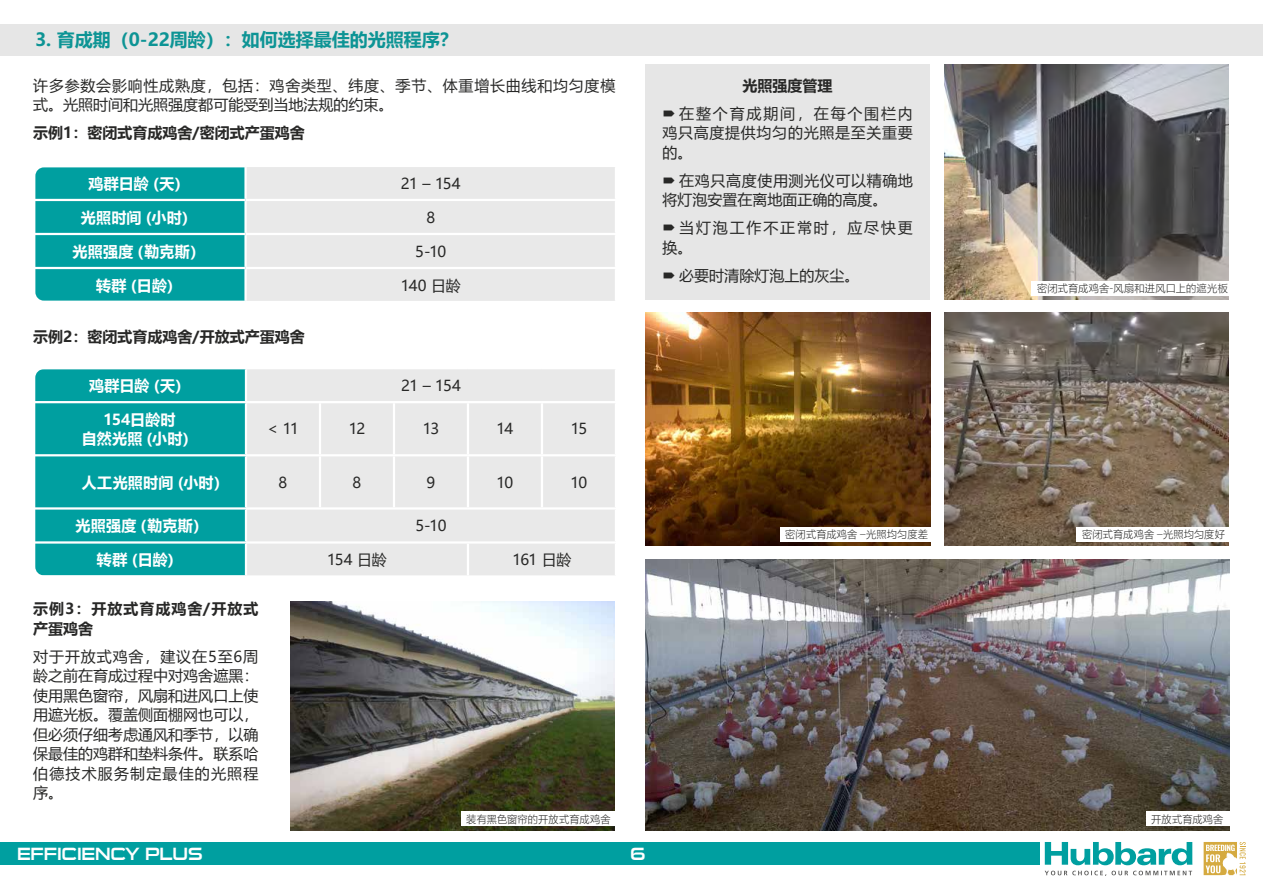
<style>
.page{position:relative;width:1263px;height:893px;background:#fff}
.page>*{position:absolute;margin:0;border:0;box-sizing:border-box;transform-origin:0 0}
.t1{font:700 18px "Microsoft Ya Hei UI";color:#009fa0}
.t2{font:17.4px "Sui Generis Rg";letter-spacing:-.01em;color:#fff}
.t3{font:15px/19.5px "Microsoft Ya Hei UI";letter-spacing:.015em;color:#282827;text-align:justify}
.t4{font:700 15px/19.5px "Microsoft Ya Hei UI";letter-spacing:.015em;color:#fff;text-align:center}
.t5{font:15px/19.5px "Microsoft Ya Hei UI";letter-spacing:.05em;color:#282827}
.t6{font:700 15px "Microsoft Ya Hei UI";color:#282827}
.t7{font:15px/19.5px "Microsoft Ya Hei UI";letter-spacing:.04em;color:#282827}
.t8{font:700 15px/19.5px "Microsoft Ya Hei UI";letter-spacing:.065em;color:#282827}
.t9{font:15px/19.5px "Microsoft Ya Hei UI";letter-spacing:.12em;color:#282827}
.t10{font:10.5px "Microsoft Ya Hei UI Light";letter-spacing:.015em;color:#282827}
</style>
<div class="page">
<div style="left:645px;top:64px;width:285px;height:236px;background:#e6e6e6"></div>
<img style="left:645px;top:559px;width:584px;height:271px">
<div style="left:1146px;top:812px;width:117px;height:14px;background:#fff"></div>
<div style="left:35px;top:167px;width:326px;height:134px;background:#009fa0;border-radius:9px"></div>
<div style="left:247px;top:167px;width:368px;height:134px;background:#e9e9e9"></div>
<hr style="left:32px;top:199px;width:214px;height:2px;background:#fff">
<hr style="left:32px;top:233px;width:214px;height:2px;background:#fff">
<hr style="left:32px;top:267px;width:214px;height:2px;background:#fff">
<hr style="left:244px;top:167px;width:3px;height:32px;background:#fff">
<hr style="left:246px;top:199px;width:371px;height:2px;background:#fff">
<hr style="left:244px;top:201px;width:3px;height:32px;background:#fff">
<hr style="left:246px;top:233px;width:371px;height:2px;background:#fff">
<hr style="left:244px;top:235px;width:3px;height:32px;background:#fff">
<hr style="left:246px;top:267px;width:371px;height:2px;background:#fff">
<hr style="left:244px;top:269px;width:3px;height:32px;background:#fff">
<img style="left:944px;top:64px;width:285px;height:236px">
<div style="left:1031px;top:281px;width:232px;height:14px;background:#fff"></div>
<div style="left:35px;top:369px;width:328px;height:206px;background:#009fa0;border-radius:9px"></div>
<div style="left:247px;top:369px;width:368px;height:206px;background:#e9e9e9"></div>
<hr style="left:33px;top:401px;width:213px;height:2px;background:#fff">
<hr style="left:33px;top:454px;width:213px;height:2px;background:#fff">
<hr style="left:33px;top:507px;width:213px;height:3px;background:#fff">
<hr style="left:33px;top:541px;width:213px;height:3px;background:#fff">
<hr style="left:245px;top:403px;width:2px;height:51px;background:#fff">
<hr style="left:319px;top:403px;width:2px;height:51px;background:#fff">
<hr style="left:393px;top:403px;width:2px;height:51px;background:#fff">
<hr style="left:467px;top:403px;width:2px;height:51px;background:#fff">
<hr style="left:541px;top:403px;width:2px;height:51px;background:#fff">
<hr style="left:246px;top:454px;width:74px;height:2px;background:#fff">
<hr style="left:245px;top:456px;width:2px;height:51px;background:#fff">
<hr style="left:320px;top:454px;width:74px;height:2px;background:#fff">
<hr style="left:319px;top:456px;width:2px;height:51px;background:#fff">
<hr style="left:394px;top:454px;width:74px;height:2px;background:#fff">
<hr style="left:393px;top:456px;width:2px;height:51px;background:#fff">
<hr style="left:468px;top:454px;width:74px;height:2px;background:#fff">
<hr style="left:467px;top:456px;width:2px;height:51px;background:#fff">
<hr style="left:542px;top:454px;width:75px;height:2px;background:#fff">
<hr style="left:541px;top:456px;width:2px;height:51px;background:#fff">
<hr style="left:246px;top:507px;width:74px;height:3px;background:#fff">
<hr style="left:245px;top:510px;width:2px;height:31px;background:#fff">
<hr style="left:320px;top:507px;width:74px;height:3px;background:#fff">
<hr style="left:394px;top:507px;width:74px;height:3px;background:#fff">
<hr style="left:468px;top:507px;width:74px;height:3px;background:#fff">
<hr style="left:542px;top:507px;width:75px;height:3px;background:#fff">
<hr style="left:246px;top:541px;width:74px;height:3px;background:#fff">
<hr style="left:245px;top:544px;width:2px;height:31px;background:#fff">
<hr style="left:320px;top:541px;width:74px;height:3px;background:#fff">
<hr style="left:394px;top:541px;width:74px;height:3px;background:#fff">
<hr style="left:468px;top:541px;width:74px;height:3px;background:#fff">
<hr style="left:467px;top:544px;width:2px;height:31px;background:#fff">
<hr style="left:542px;top:541px;width:75px;height:3px;background:#fff">
<hr style="left:245px;top:369px;width:2px;height:32px;background:#fff">
<hr style="left:246px;top:401px;width:74px;height:2px;background:#fff">
<hr style="left:320px;top:401px;width:74px;height:2px;background:#fff">
<hr style="left:394px;top:401px;width:74px;height:2px;background:#fff">
<hr style="left:468px;top:401px;width:74px;height:2px;background:#fff">
<hr style="left:542px;top:401px;width:75px;height:2px;background:#fff">
<img style="left:290px;top:601px;width:324px;height:229px">
<div style="left:461px;top:812px;width:173px;height:14px;background:#fff"></div>
<img style="left:944px;top:313px;width:285px;height:233px">
<div style="left:1076px;top:527px;width:187px;height:14px;background:#fff"></div>
<img style="left:645px;top:313px;width:285px;height:233px">
<div style="left:780px;top:527px;width:159px;height:14px;background:#fff"></div>
<div style="left:0;top:842px;width:1040px;height:23px;background:#009fa0"></div>
<svg style="left:1203px;top:842px;width:42px;height:34px"></svg>
<svg style="left:1045px;top:842px;width:147px;height:23px"></svg>
<svg style="left:1045px;top:871px;width:147px;height:5px"></svg>
<div style="left:0;top:24px;width:1263px;height:32px;background:#e6e6e6"></div>
<p class="t1" style="left:35px;top:27px;width:424px">3. 育成期（0-22周龄）：如何选择最佳的光照程序？</p>
<p class="t5" style="left:33px;top:75px;width:583px">许多参数会影响性成熟度，包括：鸡舍类型、纬度、季节、体重增长曲线和均匀度模式。光照时间和光照强度都可能受到当地法规的约束。</p>
<p class="t6" style="left:33px;top:122px;width:273px">示例1：密闭式育成鸡舍/密闭式产蛋鸡舍</p>
<p class="t6" style="left:743px;top:75px;width:91px">光照强度管理</p>
<p class="t3" style="left:662px;top:103px;width:252px;text-indent:17px">在整个育成期间，在每个围栏内鸡只高度提供均匀的光照是至关重要的。</p>
<p class="t7" style="left:662px;top:170px;width:252px;text-indent:17px">在鸡只高度使用测光仪可以精确地将灯泡安置在离地面正确的高度。</p>
<p class="t9" style="left:662px;top:218px;width:252px;text-indent:17px">当灯泡工作不正常时，应尽快更换。</p>
<p class="t3" style="left:679px;top:265px;width:181px">必要时清除灯泡上的灰尘。</p>
<p class="t4" style="left:88px;top:173px;width:102px">鸡群日龄（天）</p>
<p class="t3" style="left:401px;top:173px;width:61px">21 – 154</p>
<p class="t4" style="left:81px;top:207px;width:117px">光照时间（小时）</p>
<p class="t3" style="left:426px;top:207px;width:10px">8</p>
<p class="t4" style="left:72px;top:241px;width:134px">光照强度（勒克斯）</p>
<p class="t3" style="left:415px;top:241px;width:33px">5-10</p>
<p class="t4" style="left:96px;top:275px;width:87px">转群（日龄）</p>
<p class="t3" style="left:401px;top:275px;width:62px">140 日龄</p>
<p class="t10" style="left:1037px;top:281px;width:192px">密闭式育成鸡舍-风扇和进风口上的遮光板</p>
<p class="t6" style="left:33px;top:326px;width:273px">示例2：密闭式育成鸡舍/开放式产蛋鸡舍</p>
<p class="t4" style="left:89px;top:375px;width:102px">鸡群日龄（天）</p>
<p class="t3" style="left:401px;top:375px;width:61px">21 – 154</p>
<p class="t4" style="left:82px;top:409px;width:117px">154日龄时<br>自然光照（小时）</p>
<p class="t3" style="left:267px;top:419px;width:33px">&lt; 11</p>
<p class="t3" style="left:349px;top:419px;width:18px">12</p>
<p class="t3" style="left:423px;top:419px;width:18px">13</p>
<p class="t3" style="left:497px;top:419px;width:18px">14</p>
<p class="t3" style="left:571px;top:419px;width:18px">15</p>
<p class="t4" style="left:82px;top:472px;width:148px">人工光照时间（小时）</p>
<p class="t3" style="left:279px;top:472px;width:10px">8</p>
<p class="t3" style="left:353px;top:472px;width:10px">8</p>
<p class="t3" style="left:427px;top:472px;width:10px">9</p>
<p class="t3" style="left:496px;top:472px;width:18px">10</p>
<p class="t3" style="left:570px;top:472px;width:18px">10</p>
<p class="t4" style="left:75px;top:515px;width:134px">光照强度（勒克斯）</p>
<p class="t3" style="left:415px;top:516px;width:33px">5-10</p>
<p class="t4" style="left:97px;top:549px;width:87px">转群（日龄）</p>
<p class="t3" style="left:327px;top:550px;width:61px">154 日龄</p>
<p class="t3" style="left:512px;top:550px;width:61px">161 日龄</p>
<p class="t8" style="left:33px;top:599px;width:226px">示例3：开放式育成鸡舍/开放式产蛋鸡舍</p>
<p class="t3" style="left:33px;top:646px;width:227px">对于开放式鸡舍，建议在5至6周龄之前在育成过程中对鸡舍遮黑：使用黑色窗帘，风扇和进风口上使用遮光板。覆盖侧面棚网也可以，但必须仔细考虑通风和季节，以确保最佳的鸡群和垫料条件。联系哈伯德技术服务制定最佳的光照程序。</p>
<p class="t10" style="left:466px;top:812px;width:146px">装有黑色窗帘的开放式育成鸡舍</p>
<p class="t2" style="left:17px;top:844px;width:187px">EFFICIENCY PLUS</p>
<p class="t2" style="left:630px;top:844px;width:17px">6</p>
<p class="t10" style="left:785px;top:527px;width:144px">密闭式育成鸡舍 –光照均匀度差</p>
<p class="t10" style="left:1082px;top:527px;width:144px">密闭式育成鸡舍 –光照均匀度好</p>
<p class="t10" style="left:1151px;top:812px;width:74px">开放式育成鸡舍</p>
</div>
